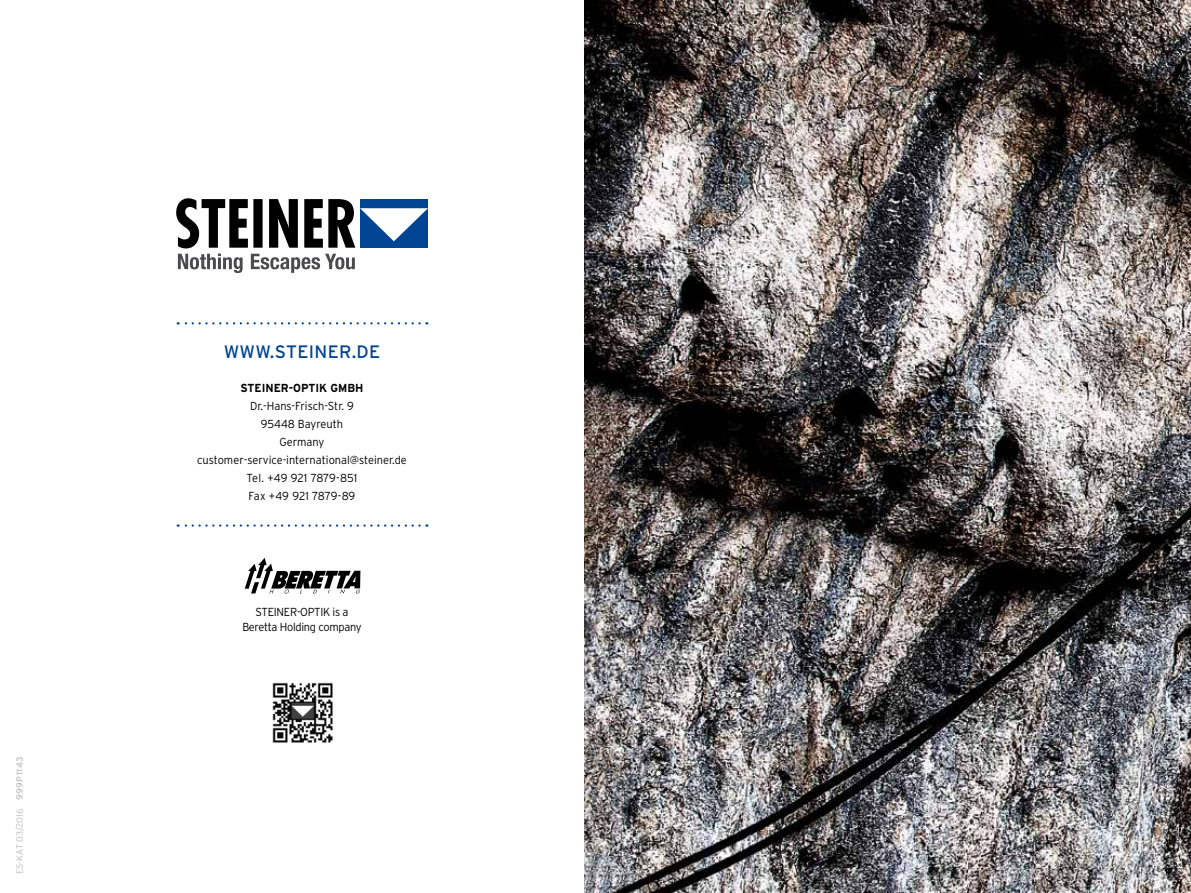
<style>
.page{position:relative;width:1191px;height:893px;background:#fff}
.page>*{position:absolute;margin:0;border:0;box-sizing:border-box;transform-origin:0 0}
.t1{font:18px "Interstate";color:#004494}
.t2{font:300 11.7px/18px "Interstate";letter-spacing:-.01em;color:#000;text-align:center;scale:.95 1}
.t3{font:300 11.7px/15px "Interstate";letter-spacing:-.035em;color:#000;text-align:center;scale:.95 1}
.t4{font:700 11.7px "Interstate";color:#000;scale:.95 1}
.t5{font:300 9px "Interstate";letter-spacing:-.01em;color:#bbbdbe}
.s1{font-weight:400}
</style>
<div class="page">
<svg style="left:178px;top:322px;width:241px;height:2px"></svg>
<svg style="left:178px;top:524px;width:241px;height:3px"></svg>
<img style="left:272px;top:682px;width:61px;height:61px">
<svg style="left:245px;top:558px;width:115px;height:36px"></svg>
<img style="left:585px;top:0;width:606px;height:893px">
<svg style="left:176px;top:198px;width:252px;height:50px"></svg>
<svg style="left:178px;top:254px;width:177px;height:19px"></svg>
<p class="t5" style="left:15px;top:874px;width:119px;rotate:-90deg">ES-KAT 03/2016 <span class="s1">999P1143</span></p>
<h1 class="t1" style="left:224px;top:341px;width:17px">WWW</h1>
<h1 class="t1" style="left:270px;top:341px;width:112px">.STEINER.DE</h1>
<p class="t4" style="left:240px;top:381px;width:23px">STEINE</p>
<p class="t4" style="left:281px;top:381px;width:86px">R-OPTIK GmbH</p>
<p class="t2" style="left:197px;top:397px;width:222px">Dr.-Hans-Frisch-Str. 9<br>95448 Bayreuth<br>Germany customer-service-international@steiner.de<br>Tel. +49 921 7879-851<br>Fax +49 921 7879-89</p>
<p class="t3" style="left:242px;top:604px;width:127px">STEIN ER-OPTIK is a<br>Beretta Holding company</p>
</div>
